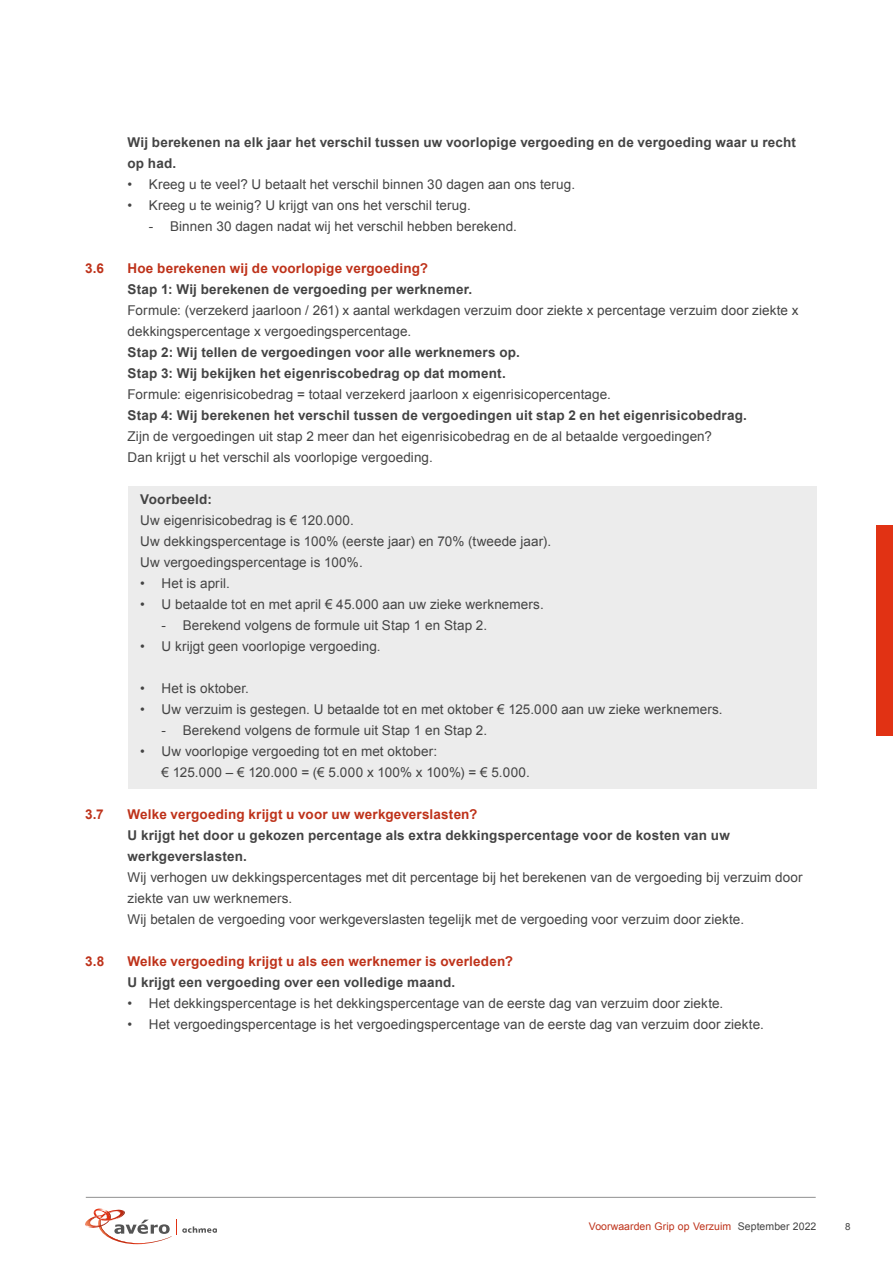
<style>
.page{position:relative;width:893px;height:1263px;background:#fff}
.page>*{position:absolute;margin:0;border:0;box-sizing:border-box;transform-origin:0 0}
.Antwoord_uitleg{font:13.5px/21px "Arial";letter-spacing:.005em;color:#444}
.Antwoord{font:700 13.5px/21px "Arial";letter-spacing:.015em;color:#444}
.vraag{font:700 13.5px "Arial";letter-spacing:.015em;color:#be321a}
.Voorbeeld_arcering{font:13.5px "Arial";letter-spacing:.01em;color:#444}
.Voorbeeld_kopje_arce{font:700 13.5px "Arial";letter-spacing:.015em;color:#444}
.t1{font:10.5px "Arial";letter-spacing:.005em;color:#be321a}
.t2{font:9.75px "Arial";color:#444}
.s1{color:#444}
</style>
<div class="page">
<div style="left:876px;top:525px;width:17px;height:210px;background:#e13214"></div>
<hr style="left:86px;top:1197px;width:730px;height:1px;background:#8f8f8f">
<svg style="left:85px;top:1208px;width:132px;height:36px"></svg>
<div style="left:128px;top:486px;width:688px;height:29px;background:#ececec"></div>
<div style="left:128px;top:507px;width:688px;height:29px;background:#ececec"></div>
<div style="left:128px;top:528px;width:688px;height:29px;background:#ececec"></div>
<div style="left:128px;top:549px;width:688px;height:29px;background:#ececec"></div>
<div style="left:128px;top:570px;width:688px;height:29px;background:#ececec"></div>
<div style="left:128px;top:591px;width:688px;height:29px;background:#ececec"></div>
<div style="left:128px;top:612px;width:688px;height:29px;background:#ececec"></div>
<div style="left:128px;top:633px;width:688px;height:29px;background:#ececec"></div>
<div style="left:128px;top:654px;width:688px;height:29px;background:#ececec"></div>
<div style="left:128px;top:675px;width:688px;height:29px;background:#ececec"></div>
<div style="left:128px;top:696px;width:688px;height:29px;background:#ececec"></div>
<div style="left:128px;top:717px;width:688px;height:29px;background:#ececec"></div>
<div style="left:128px;top:738px;width:688px;height:50px;background:#ececec"></div>
<p class="Antwoord" style="left:128px;top:132px;width:670px">Wij berekenen na elk jaar het verschil tussen uw voorlopige vergoeding en de vergoeding waar u recht op had.</p>
<p class="Antwoord_uitleg" style="left:128px;top:174px;width:449px">• Kreeg u te veel? U betaalt het verschil binnen 30 dagen aan ons terug.</p>
<p class="Antwoord_uitleg" style="left:128px;top:195px;width:345px">• Kreeg u te weinig? U krijgt van ons het verschil terug.</p>
<p class="Antwoord_uitleg" style="left:149px;top:216px;width:370px">- Binnen 30 dagen nadat wij het verschil hebben berekend.</p>
<p class="vraag" style="left:85px;top:259px;width:20px">3.6</p>
<p class="vraag" style="left:128px;top:259px;width:302px">Hoe berekenen wij de voorlopige vergoeding?</p>
<p class="Antwoord" style="left:128px;top:279px;width:346px">Stap 1: Wij berekenen de vergoeding per werknemer.</p>
<p class="Antwoord_uitleg" style="left:128px;top:300px;width:673px">Formule: (verzekerd jaarloon / 261) x aantal werkdagen verzuim door ziekte x percentage verzuim door ziekte x dekkingspercentage x vergoedingspercentage.</p>
<p class="Antwoord" style="left:128px;top:342px;width:394px">Stap 2: Wij tellen de vergoedingen voor alle werknemers op.</p>
<p class="Antwoord" style="left:128px;top:363px;width:380px">Stap 3: Wij bekijken het eigenriscobedrag op dat moment.</p>
<p class="Antwoord_uitleg" style="left:128px;top:384px;width:485px">Formule: eigenrisicobedrag = totaal verzekerd jaarloon x eigenrisicopercentage.</p>
<p class="Antwoord" style="left:128px;top:405px;width:621px">Stap 4: Wij berekenen het verschil tussen de vergoedingen uit stap 2 en het eigenrisicobedrag.</p>
<p class="Antwoord_uitleg" style="left:128px;top:426px;width:586px">Zijn de vergoedingen uit stap 2 meer dan het eigenrisicobedrag en de al betaalde vergoedingen?</p>
<p class="Antwoord_uitleg" style="left:128px;top:447px;width:307px">Dan krijgt u het verschil als voorlopige vergoeding.</p>
<p class="Voorbeeld_kopje_arce" style="left:140px;top:490px;width:73px">Voorbeeld:</p>
<p class="Voorbeeld_arcering" style="left:140px;top:511px;width:215px">Uw eigenrisicobedrag is € 120.000.</p>
<p class="Voorbeeld_arcering" style="left:140px;top:532px;width:412px">Uw dekkingspercentage is 100% (eerste jaar) en 70% (tweede jaar).</p>
<p class="Voorbeeld_arcering" style="left:140px;top:553px;width:224px">Uw vergoedingspercentage is 100%.</p>
<p class="Antwoord_uitleg" style="left:140px;top:573px;width:91px">• Het is april.</p>
<p class="Antwoord_uitleg" style="left:140px;top:594px;width:405px">• U betaalde tot en met april € 45.000 aan uw zieke werknemers.</p>
<p class="Antwoord_uitleg" style="left:162px;top:615px;width:327px">- Berekend volgens de formule uit Stap 1 en Stap 2.</p>
<p class="Antwoord_uitleg" style="left:140px;top:636px;width:242px">• U krijgt geen voorlopige vergoeding.</p>
<p class="Antwoord_uitleg" style="left:140px;top:678px;width:110px">• Het is oktober.</p>
<p class="Antwoord_uitleg" style="left:140px;top:699px;width:584px">• Uw verzuim is gestegen. U betaalde tot en met oktober € 125.000 aan uw zieke werknemers.</p>
<p class="Antwoord_uitleg" style="left:162px;top:720px;width:327px">- Berekend volgens de formule uit Stap 1 en Stap 2.</p>
<p class="Antwoord_uitleg" style="left:162px;top:741px;width:370px;text-indent:-21px">• Uw voorlopige vergoeding tot en met oktober:<br>€ 125.000 – € 120.000 = (€ 5.000 x 100% x 100%) = € 5.000.</p>
<p class="vraag" style="left:85px;top:805px;width:20px">3.7</p>
<p class="vraag" style="left:128px;top:805px;width:351px">Welke vergoeding krijgt u voor uw werkgeverslasten?</p>
<p class="Antwoord" style="left:128px;top:825px;width:604px">U krijgt het door u gekozen percentage als extra dekkingspercentage voor de kosten van uw werkgeverslasten.</p>
<p class="Antwoord_uitleg" style="left:128px;top:867px;width:676px">Wij verhogen uw dekkingspercentages met dit percentage bij het berekenen van de vergoeding bij verzuim door ziekte van uw werknemers.</p>
<p class="Antwoord_uitleg" style="left:128px;top:909px;width:618px">Wij betalen de vergoeding voor werkgeverslasten tegelijk met de vergoeding voor verzuim door ziekte.</p>
<p class="vraag" style="left:85px;top:952px;width:21px">3.8</p>
<p class="vraag" style="left:128px;top:952px;width:387px">Welke vergoeding krijgt u als een werknemer is overleden?</p>
<p class="Antwoord" style="left:128px;top:972px;width:329px">U krijgt een vergoeding over een volledige maand.</p>
<p class="Antwoord_uitleg" style="left:128px;top:993px;width:597px">• Het dekkingspercentage is het dekkingspercentage van de eerste dag van verzuim door ziekte.</p>
<p class="Antwoord_uitleg" style="left:128px;top:1014px;width:638px">• Het vergoedingspercentage is het vergoedingspercentage van de eerste dag van verzuim door ziekte.</p>
<p class="t1" style="left:589px;top:1220px;width:229px">Voorwaarden Grip op Verzuim <span class="s1">September 2022</span></p>
<p class="t2" style="left:845px;top:1220px;width:7px">8</p>
</div>
